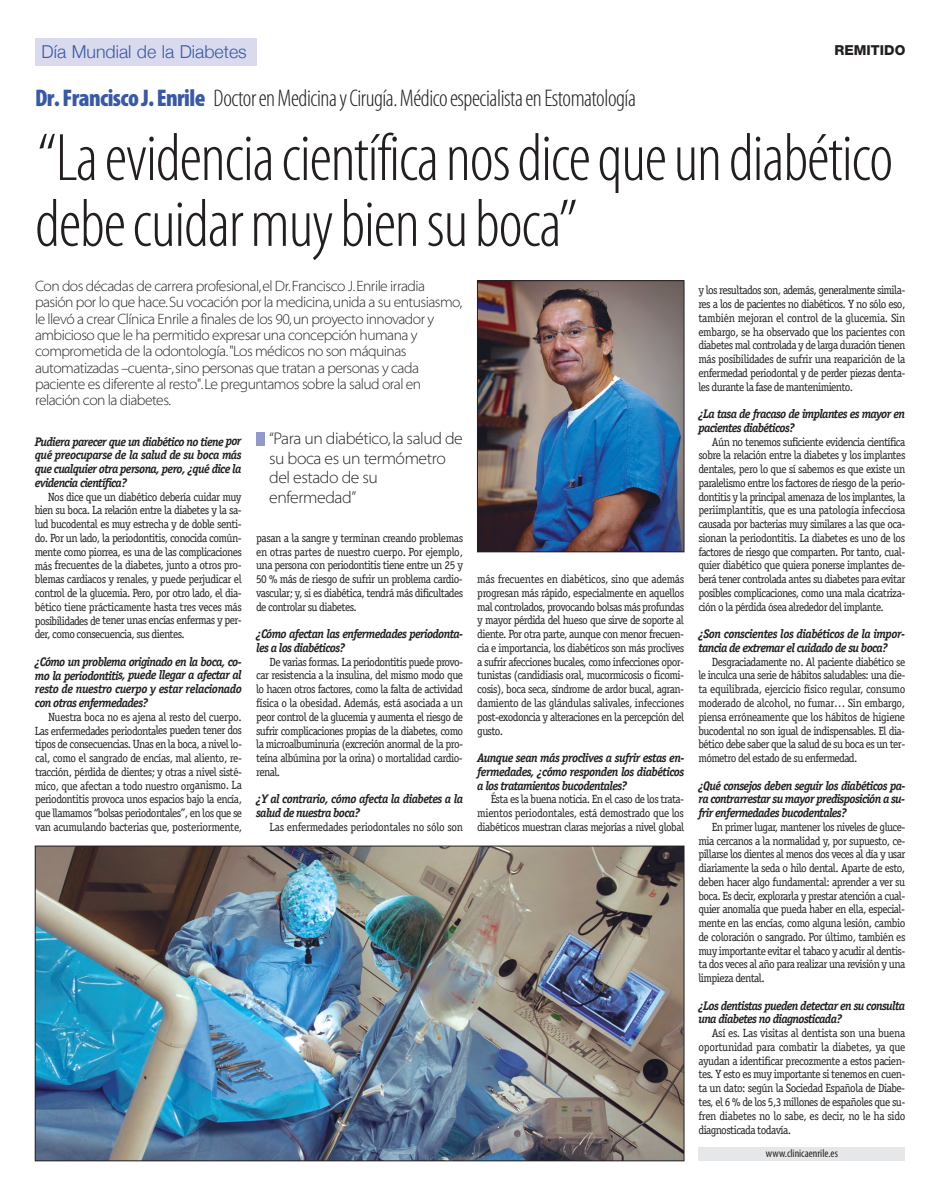
<style>
.page{position:relative;width:943px;height:1202px;background:#fff}
.page>*{position:absolute;margin:0;border:0;box-sizing:border-box;transform-origin:0 0}
.t1{font:300 condensed 67.75px/65.9px "Myriad Pro";letter-spacing:-.02em;color:#231f20}
.t2{font:300 condensed 24.12px "Myriad Pro";letter-spacing:-.02em;color:#231f20}
.t3{font:300 17.75px "Helvetica Neue";color:#3859a7}
.t4{font:16.88px/19.8px "Myriad MM 215 wt 700 wd";letter-spacing:-.025em;color:#231f20;scale:.95 1}
.t5{font:15px/16.2px "Myriad MM 215 wt 700 wd";letter-spacing:-.035em;color:#231f20;scale:.94 1}
.t6{font:800 13.75px "Helvetica Neue";color:#231f20}
.t7{font:italic 700 12.5px/13.8px "Officina Serif";letter-spacing:-.055em;color:#231f20;scale:.95 1}
.t8{font:11.88px/13.8px "Officina Serif";letter-spacing:-.05em;color:#231f20;text-align:justify;scale:.95 1}
.t9{font:11.88px "Officina Serif";letter-spacing:-.025em;color:#231f20;scale:.95 1}
.t10{font:condensed 11.25px "Myriad Pro";color:#231f20}
.s1{font-weight:900;color:#3859a7}
</style>
<div class="page">
<div style="left:698px;top:1147px;width:207px;height:13px;background:#e6e7e9"></div>
<img style="left:479px;top:282px;width:203px;height:268px">
<div style="left:477px;top:280px;width:207px;height:272px;border:1px solid #231f20"></div>
<div style="left:256px;top:433px;width:9px;height:13px;background:#9299cc"></div>
<img style="left:37px;top:847px;width:645px;height:311px">
<div style="left:35px;top:39px;width:221px;height:27px;background:#d9daed"></div>
<h3 class="t3" style="left:42px;top:41px;width:207px">Día Mundial de la Diabetes</h3>
<p class="t6" style="left:834px;top:45px;width:72px">REMITIDO</p>
<h2 class="t2" style="left:35px;top:89px;width:602px"><span class="s1">Dr. Francisco J. Enrile</span> Doctor en Medicina y Cirugía. Médico especialista en Estomatología</h2>
<h1 class="t1" style="left:35px;top:130px;width:859px">“La evidencia científica nos dice que un diabético debe cuidar muy bien su boca”</h1>
<p class="t5" style="left:35px;top:279px;width:456px">Con dos décadas de carrera profesional, el Dr. Francisco J. Enrile irradia pasión por lo que hace. Su vocación por la medicina, unida a su entusiasmo, le llevó a crear Clínica Enrile a finales de los 90, un proyecto innovador y ambicioso que le ha permitido expresar una concepción humana y comprometida de la odontología. "Los médicos no son máquinas automatizadas –cuenta-, sino personas que tratan a personas y cada paciente es diferente al resto". Le preguntamos sobre la salud oral en relación con la diabetes.</p>
<p class="t8" style="left:698px;top:283px;width:219px">y los resultados son, además, generalmente simila&shy;res a los de pacientes no diabéticos. Y no sólo eso, también mejoran el control de la glucemia. Sin embargo, se ha observado que los pacientes con diabetes mal controlada y de larga duración tienen más posibilidades de sufrir una reaparición de la enfermedad periodontal y de perder piezas denta&shy;les durante la fase de mantenimiento.</p>
<p class="t7" style="left:698px;top:408px;width:219px">¿La tasa de fracaso de implantes es mayor en pacientes diabéticos?</p>
<p class="t8" style="left:698px;top:434px;width:219px;text-indent:13px">Aún no tenemos suficiente evidencia científica sobre la relación entre la diabetes y los implantes dentales, pero lo que sí sabemos es que existe un paralelismo entre los factores de riesgo de la perio&shy;dontitis y la principal amenaza de los implantes, la periimplantitis, que es una patología infecciosa causada por bacterias muy similares a las que oca&shy;sionan la periodontitis. La diabetes es uno de los factores de riesgo que comparten. Por tanto, cual&shy;quier diabético que quiera ponerse implantes de&shy;berá tener controlada antes su diabetes para evitar posibles complicaciones, como una mala cicatriza&shy;ción o la pérdida ósea alrededor del implante.</p>
<p class="t7" style="left:698px;top:628px;width:219px">¿Son conscientes los diabéticos de la impor&shy;tancia de extremar el cuidado de su boca?</p>
<p class="t8" style="left:698px;top:654px;width:219px;text-indent:13px">Desgraciadamente no. Al paciente diabético se le inculca una serie de hábitos saludables: una die&shy;ta equilibrada, ejercicio físico regular, consumo moderado de alcohol, no fumar… Sin embargo, piensa erróneamente que los hábitos de higiene bucodental no son igual de indispensables. El dia&shy;bético debe saber que la salud de su boca es un ter&shy;mómetro del estado de su enfermedad.</p>
<p class="t7" style="left:698px;top:779px;width:219px;text-align:justify">¿Qué consejos deben seguir los diabéticos pa&shy;ra contrarrestar su mayor predisposición a su&shy;frir enfermedades bucodentales?</p>
<p class="t8" style="left:698px;top:819px;width:219px;text-indent:13px">En primer lugar, mantener los niveles de gluce&shy;mia cercanos a la normalidad y, por supuesto, ce&shy;pillarse los dientes al menos dos veces al día y usar diariamente la seda o hilo dental. Aparte de esto, deben hacer algo fundamental: aprender a ver su boca. Es decir, explorarla y prestar atención a cual&shy;quier anomalía que pueda haber en ella, especial&shy;mente en las encías, como alguna lesión, cambio de coloración o sangrado. Por último, también es muy importante evitar el tabaco y acudir al dentis&shy;ta dos veces al año para realizar una revisión y una limpieza dental.</p>
<p class="t7" style="left:698px;top:999px;width:219px">¿Los dentistas pueden detectar en su consulta una diabetes no diagnosticada?</p>
<p class="t8" style="left:698px;top:1026px;width:219px;text-indent:13px">Así es. Las visitas al dentista son una buena oportunidad para combatir la diabetes, ya que ayudan a identificar precozmente a estos pacien&shy;tes. Y esto es muy importante si tenemos en cuen&shy;ta un dato: según la Sociedad Española de Diabe&shy;tes, el 6 % de los 5,3 millones de españoles que su&shy;fren diabetes no lo sabe, es decir, no le ha sido diagnosticada todavía.</p>
<h3 class="t4" style="left:269px;top:430px;width:205px">“Para un diabético, la salud de su boca es un termómetro del estado de su enfermedad”</h3>
<p class="t7" style="left:35px;top:435px;width:219px;text-align:justify">Pudiera parecer que un diabético no tiene por qué preocuparse de la salud de su boca más que cualquier otra persona, pero, ¿qué dice la evidencia científica?</p>
<p class="t8" style="left:35px;top:489px;width:219px;text-indent:13px">Nos dice que un diabético debería cuidar muy bien su boca. La relación entre la diabetes y la sa&shy;lud bucodental es muy estrecha y de doble senti&shy;do. Por un lado, la periodontitis, conocida común&shy;mente como piorrea, es una de las complicaciones más frecuentes de la diabetes, junto a otros pro&shy;blemas cardiacos y renales, y puede perjudicar el control de la glucemia. Pero, por otro lado, el dia&shy;bético tiene prácticamente hasta tres veces más posibilidades de tener unas encías enfermas y per&shy;der, como consecuencia, sus dientes.</p>
<p class="t7" style="left:35px;top:655px;width:219px;text-align:justify">¿Cómo un problema originado en la boca, co&shy;mo la periodontitis, puede llegar a afectar al resto de nuestro cuerpo y estar relacionado con otras enfermedades?</p>
<p class="t8" style="left:35px;top:709px;width:219px;text-indent:13px">Nuestra boca no es ajena al resto del cuerpo.<br>Las enfermedades periodontales pueden tener dos tipos de consecuencias. Unas en la boca, a nivel lo&shy;cal, como el sangrado de encías, mal aliento, re&shy;tracción, pérdida de dientes; y otras a nivel sisté&shy;mico, que afectan a todo nuestro organismo. La periodontitis provoca unos espacios bajo la encía, que llamamos “bolsas periodontales”, en los que se van acumulando bacterias que, posteriormente,</p>
<p class="t8" style="left:256px;top:531px;width:219px">pasan a la sangre y terminan creando problemas en otras partes de nuestro cuerpo. Por ejemplo, una persona con periodontitis tiene entre un 25 y 50 % más de riesgo de sufrir un problema cardio&shy;vascular; y, si es diabética, tendrá más dificultades de controlar su diabetes.</p>
<p class="t7" style="left:256px;top:628px;width:219px">¿Cómo afectan las enfermedades periodonta&shy;les a los diabéticos?</p>
<p class="t8" style="left:256px;top:654px;width:219px;text-indent:13px">De varias formas. La periodontitis puede provo&shy;car resistencia a la insulina, del mismo modo que lo hacen otros factores, como la falta de actividad física o la obesidad. Además, está asociada a un peor control de la glucemia y aumenta el riesgo de sufrir complicaciones propias de la diabetes, como la microalbuminuria (excreción anormal de la pro&shy;teína albúmina por la orina) o mortalidad cardio&shy;renal.</p>
<p class="t7" style="left:256px;top:793px;width:219px">¿Y al contrario, cómo afecta la diabetes a la salud de nuestra boca?</p>
<p class="t9" style="left:269px;top:819px;width:205px">Las enfermedades periodontales no sólo son</p>
<p class="t8" style="left:477px;top:572px;width:219px">más frecuentes en diabéticos, sino que además progresan más rápido, especialmente en aquellos mal controlados, provocando bolsas más profundas y mayor pérdida del hueso que sirve de soporte al diente. Por otra parte, aunque con menor frecuen&shy;cia e importancia, los diabéticos son más proclives a sufrir afecciones bucales, como infecciones opor&shy;tunistas (candidiasis oral, mucormicosis o ficomi&shy;cosis), boca seca, síndrome de ardor bucal, agran&shy;damiento de las glándulas salivales, infecciones post-exodoncia y alteraciones en la percepción del gusto.</p>
<p class="t7" style="left:477px;top:751px;width:219px;text-align:justify">Aunque sean más proclives a sufrir estas en&shy;fermedades, ¿cómo responden los diabéticos a los tratamientos bucodentales?</p>
<p class="t8" style="left:477px;top:792px;width:219px;text-indent:13px">Ésta es la buena noticia. En el caso de los trata&shy;mientos periodontales, está demostrado que los diabéticos muestran claras mejorías a nivel global</p>
<p class="t10" style="left:765px;top:1148px;width:74px">www.clinicaenrile.es</p>
</div>
